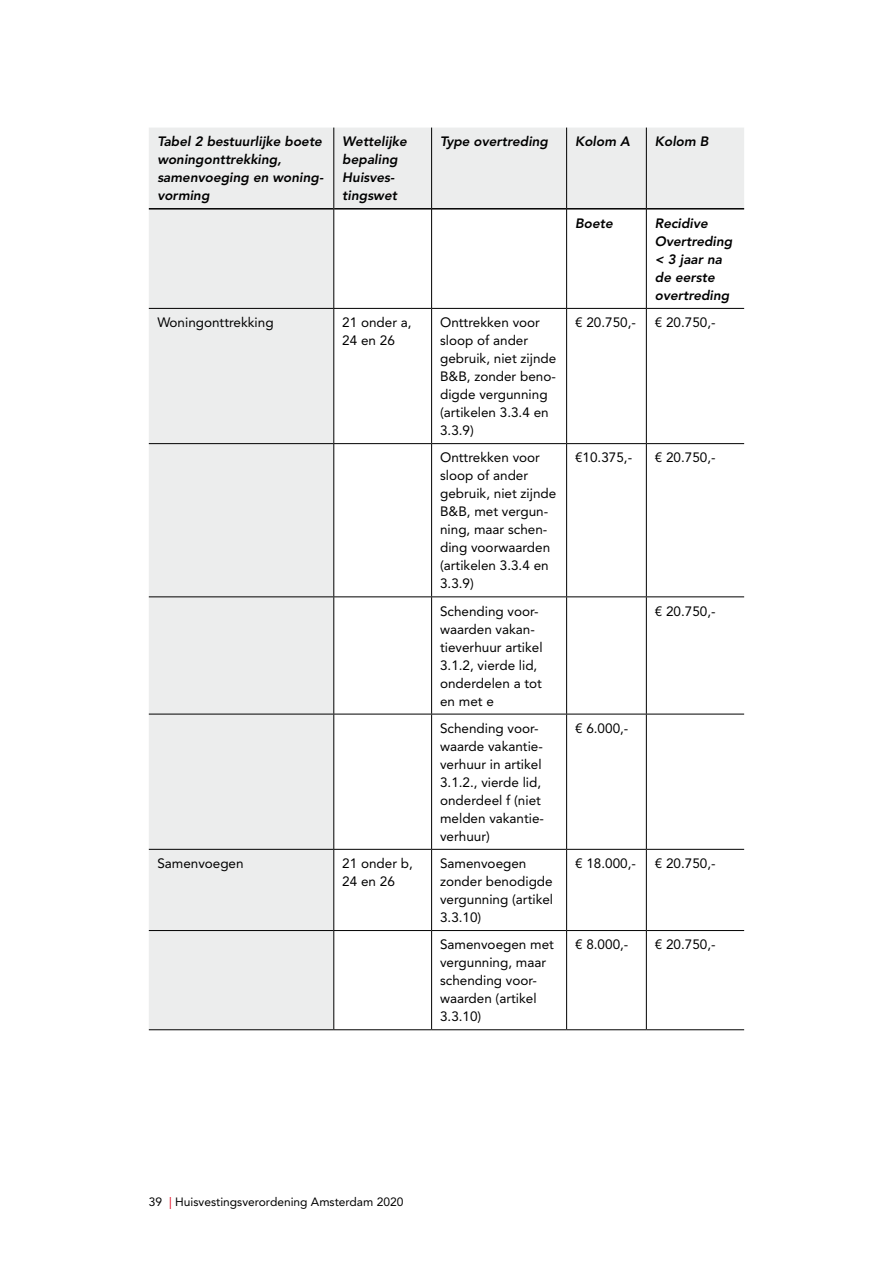
<style>
.page{position:relative;width:893px;height:1263px;background:#fff}
.page>*{position:absolute;margin:0;border:0;box-sizing:border-box;transform-origin:0 0}
.Tabel{font:13.5px/18px "Avenir LT Std";color:#000}
.Tabel-2{font:italic 800 13.5px/18px "Avenir LT Std";color:#000}
.t1{font:12px "Avenir LT Std";color:#000}
.s1{color:#e2001a}
</style>
<div class="page">
<svg style="left:149px;top:128px;width:595px;height:901px"></svg>
<hr style="left:149px;top:208px;width:184px;height:2px;background:#000">
<hr style="left:334px;top:208px;width:97px;height:2px;background:#000">
<hr style="left:432px;top:208px;width:134px;height:2px;background:#000">
<hr style="left:567px;top:208px;width:79px;height:2px;background:#000">
<hr style="left:647px;top:208px;width:97px;height:2px;background:#000">
<hr style="left:149px;top:308px;width:185px;height:1px;background:#000">
<hr style="left:334px;top:308px;width:98px;height:1px;background:#000">
<hr style="left:432px;top:308px;width:135px;height:1px;background:#000">
<hr style="left:567px;top:308px;width:79px;height:1px;background:#000">
<hr style="left:646px;top:308px;width:98px;height:1px;background:#000">
<hr style="left:149px;top:443px;width:185px;height:1px;background:#000">
<hr style="left:334px;top:443px;width:98px;height:1px;background:#000">
<hr style="left:432px;top:443px;width:135px;height:1px;background:#000">
<hr style="left:567px;top:443px;width:79px;height:1px;background:#000">
<hr style="left:646px;top:443px;width:98px;height:1px;background:#000">
<hr style="left:149px;top:596px;width:185px;height:1px;background:#000">
<hr style="left:334px;top:596px;width:98px;height:1px;background:#000">
<hr style="left:432px;top:596px;width:135px;height:1px;background:#000">
<hr style="left:567px;top:596px;width:79px;height:1px;background:#000">
<hr style="left:646px;top:596px;width:98px;height:1px;background:#000">
<hr style="left:149px;top:714px;width:185px;height:1px;background:#000">
<hr style="left:334px;top:714px;width:98px;height:1px;background:#000">
<hr style="left:432px;top:714px;width:135px;height:1px;background:#000">
<hr style="left:567px;top:714px;width:79px;height:1px;background:#000">
<hr style="left:646px;top:714px;width:98px;height:1px;background:#000">
<hr style="left:149px;top:849px;width:185px;height:1px;background:#000">
<hr style="left:334px;top:849px;width:98px;height:1px;background:#000">
<hr style="left:432px;top:849px;width:135px;height:1px;background:#000">
<hr style="left:567px;top:849px;width:79px;height:1px;background:#000">
<hr style="left:646px;top:849px;width:98px;height:1px;background:#000">
<hr style="left:149px;top:930px;width:185px;height:1px;background:#000">
<hr style="left:334px;top:930px;width:98px;height:1px;background:#000">
<hr style="left:432px;top:930px;width:135px;height:1px;background:#000">
<hr style="left:567px;top:930px;width:79px;height:1px;background:#000">
<hr style="left:646px;top:930px;width:98px;height:1px;background:#000">
<hr style="left:149px;top:1029px;width:185px;height:1px;background:#000">
<hr style="left:334px;top:1029px;width:98px;height:1px;background:#000">
<hr style="left:432px;top:1029px;width:135px;height:1px;background:#000">
<hr style="left:567px;top:1029px;width:79px;height:1px;background:#000">
<hr style="left:646px;top:1029px;width:98px;height:1px;background:#000">
<hr style="left:333px;top:209px;width:1px;height:99px;background:#000">
<hr style="left:431px;top:209px;width:1px;height:99px;background:#000">
<hr style="left:566px;top:209px;width:1px;height:99px;background:#000">
<hr style="left:646px;top:209px;width:1px;height:99px;background:#000">
<hr style="left:333px;top:309px;width:1px;height:134px;background:#000">
<hr style="left:431px;top:309px;width:1px;height:134px;background:#000">
<hr style="left:566px;top:309px;width:1px;height:134px;background:#000">
<hr style="left:646px;top:309px;width:1px;height:134px;background:#000">
<hr style="left:333px;top:444px;width:1px;height:152px;background:#000">
<hr style="left:431px;top:444px;width:1px;height:152px;background:#000">
<hr style="left:566px;top:444px;width:1px;height:152px;background:#000">
<hr style="left:646px;top:444px;width:1px;height:152px;background:#000">
<hr style="left:333px;top:597px;width:1px;height:117px;background:#000">
<hr style="left:431px;top:597px;width:1px;height:117px;background:#000">
<hr style="left:566px;top:597px;width:1px;height:117px;background:#000">
<hr style="left:646px;top:597px;width:1px;height:117px;background:#000">
<hr style="left:333px;top:714px;width:1px;height:135px;background:#000">
<hr style="left:431px;top:714px;width:1px;height:135px;background:#000">
<hr style="left:566px;top:714px;width:1px;height:135px;background:#000">
<hr style="left:646px;top:714px;width:1px;height:135px;background:#000">
<hr style="left:333px;top:850px;width:1px;height:80px;background:#000">
<hr style="left:431px;top:850px;width:1px;height:80px;background:#000">
<hr style="left:566px;top:850px;width:1px;height:80px;background:#000">
<hr style="left:646px;top:850px;width:1px;height:80px;background:#000">
<hr style="left:333px;top:931px;width:1px;height:98px;background:#000">
<hr style="left:431px;top:931px;width:1px;height:98px;background:#000">
<hr style="left:566px;top:931px;width:1px;height:98px;background:#000">
<hr style="left:646px;top:931px;width:1px;height:98px;background:#000">
<hr style="left:333px;top:128px;width:1px;height:81px;background:#000">
<hr style="left:431px;top:128px;width:1px;height:81px;background:#000">
<hr style="left:566px;top:128px;width:1px;height:81px;background:#000">
<hr style="left:646px;top:128px;width:1px;height:81px;background:#000">
<p class="Tabel-2" style="left:157px;top:133px;width:168px">Tabel 2 bestuurlijke boete woningonttrekking, samenvoeging en woning&shy;vorming</p>
<p class="Tabel-2" style="left:342px;top:133px;width:66px">Wettelijke bepaling<br>Huisves&shy;tingswet</p>
<p class="Tabel-2" style="left:440px;top:133px;width:110px">Type overtreding</p>
<p class="Tabel-2" style="left:575px;top:133px;width:56px">Kolom A</p>
<p class="Tabel-2" style="left:655px;top:133px;width:55px">Kolom B</p>
<p class="Tabel-2" style="left:575px;top:214px;width:39px">Boete</p>
<p class="Tabel-2" style="left:655px;top:214px;width:55px">Recidive</p>
<p class="Tabel-2" style="left:655px;top:232px;width:79px">Overtreding &lt; 3 jaar na de eerste overtreding</p>
<p class="Tabel" style="left:157px;top:313px;width:118px">Woningonttrekking</p>
<p class="Tabel" style="left:342px;top:313px;width:71px">21 onder a,<br>24 en 26</p>
<p class="Tabel" style="left:440px;top:313px;width:118px">Onttrekken voor sloop of ander gebruik, niet zijnde<br>B&amp;B, zonder beno&shy;digde vergunning (artikelen 3.3.4 en<br>3.3.9)</p>
<p class="Tabel" style="left:575px;top:313px;width:62px">€ 20.750,-</p>
<p class="Tabel" style="left:655px;top:313px;width:62px">€ 20.750,-</p>
<p class="Tabel" style="left:440px;top:449px;width:118px">Onttrekken voor sloop of ander gebruik, niet zijnde<br>B&amp;B, met vergun&shy;ning, maar schen&shy;ding voorwaarden (artikelen 3.3.4 en<br>3.3.9)</p>
<p class="Tabel" style="left:575px;top:449px;width:59px">€10.375,-</p>
<p class="Tabel" style="left:655px;top:449px;width:62px">€ 20.750,-</p>
<p class="Tabel" style="left:440px;top:602px;width:104px">Schending voor&shy;waarden vakan&shy;tieverhuur artikel<br>3.1.2, vierde lid, onderdelen a tot en met e</p>
<p class="Tabel" style="left:655px;top:602px;width:62px">€ 20.750,-</p>
<p class="Tabel" style="left:440px;top:719px;width:106px">Schending voor&shy;waarde vakantie&shy;verhuur in artikel<br>3.1.2., vierde lid, onderdeel f (niet melden vakantie&shy;verhuur)</p>
<p class="Tabel" style="left:575px;top:719px;width:55px">€ 6.000,-</p>
<p class="Tabel" style="left:157px;top:854px;width:88px">Samenvoegen</p>
<p class="Tabel" style="left:342px;top:854px;width:72px">21 onder b,<br>24 en 26</p>
<p class="Tabel" style="left:440px;top:854px;width:115px">Samenvoegen zonder benodigde vergunning (artikel<br>3.3.10)</p>
<p class="Tabel" style="left:575px;top:854px;width:62px">€ 18.000,-</p>
<p class="Tabel" style="left:655px;top:854px;width:62px">€ 20.750,-</p>
<p class="Tabel" style="left:440px;top:936px;width:115px">Samenvoegen met vergunning, maar schending voor&shy;waarden (artikel<br>3.3.10)</p>
<p class="Tabel" style="left:575px;top:936px;width:55px">€ 8.000,-</p>
<p class="Tabel" style="left:655px;top:936px;width:62px">€ 20.750,-</p>
<p class="t1" style="left:149px;top:1195px;width:256px">39 <span class="s1">|</span> Huisvestingsverordening Amsterdam 2020</p>
</div>
